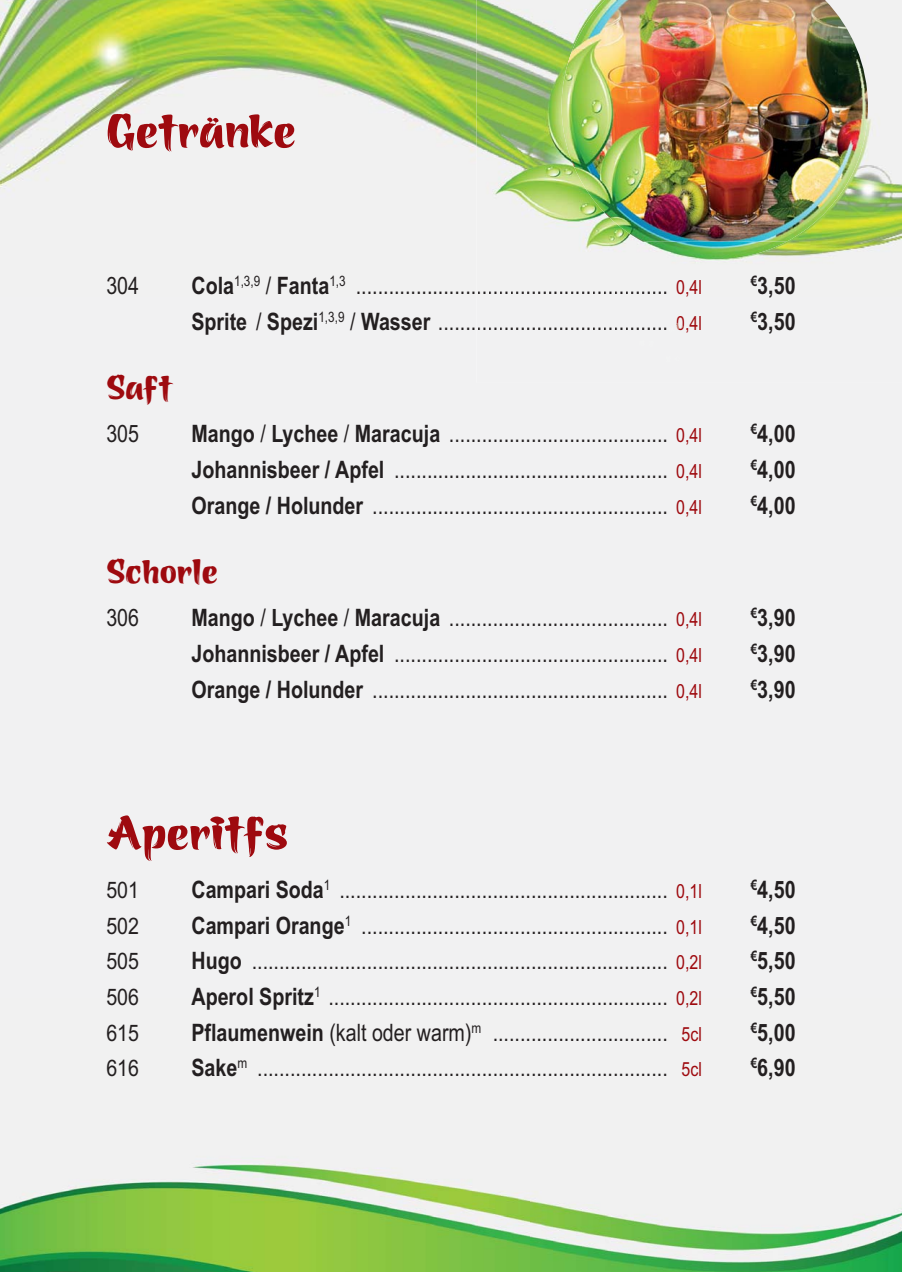
<style>
.page{position:relative;width:902px;height:1272px;background:#fff}
.page>*{position:absolute;margin:0;border:0;box-sizing:border-box;transform-origin:0 0}
.t1{font:52.5px "Azuki";color:#9e0a0f}
.t2{font:37.5px "Azuki";color:#9e0a0f}
.t3{font:24px/36px "Arial Narrow";color:#231f20}
.t4{font:700 24px/36px "Arial Narrow";color:#231f20}
.t5{font:22.8px "Arial Narrow";color:#231f20;scale:1.05 1}
.s1{font-weight:700}
.s2{font-size:19.5px;color:#9e0a0f}
.s3{font-weight:700;font-size:24px}
.s4{font-size:24px}
</style>
<div class="page">
<div style="left:0;top:297px;width:901px;height:701px;background:#f1f1f2"></div>
<img style="left:0;top:0;width:476px;height:297px">
<img style="left:0;top:1270px;width:901px;height:1px">
<img style="left:0;top:998px;width:901px;height:272px">
<img style="left:476px;top:0;width:425px;height:383px">
<svg style="left:478px;top:291px;width:188px;height:3px"></svg>
<img style="left:676px;top:280px;width:8px;height:14px">
<img style="left:689px;top:280px;width:8px;height:14px">
<svg style="left:699px;top:280px;width:1px;height:14px"></svg>
<svg style="left:717px;top:294px;width:28px;height:1px"></svg>
<svg style="left:750px;top:275px;width:6px;height:11px"></svg>
<img style="left:758px;top:277px;width:9px;height:17px">
<svg style="left:769px;top:291px;width:3px;height:7px"></svg>
<img style="left:774px;top:277px;width:20px;height:17px">
<svg style="left:478px;top:327px;width:188px;height:3px"></svg>
<img style="left:676px;top:316px;width:8px;height:14px">
<img style="left:689px;top:316px;width:8px;height:14px">
<svg style="left:699px;top:316px;width:1px;height:14px"></svg>
<svg style="left:717px;top:330px;width:28px;height:1px"></svg>
<svg style="left:750px;top:311px;width:6px;height:11px"></svg>
<img style="left:758px;top:313px;width:9px;height:17px">
<svg style="left:769px;top:327px;width:3px;height:7px"></svg>
<img style="left:774px;top:313px;width:20px;height:17px">
<img style="left:643px;top:242px;width:143px;height:17px">
<img style="left:561px;top:0;width:306px;height:242px">
<h1 class="t1" style="left:106px;top:114px;width:191px">Getränke</h1>
<p class="t3" style="left:106px;top:270px;width:34px">304</p>
<p class="t3" style="left:191px;top:270px;width:512px"><span class="s1">Cola</span><sup>1,3,9</sup> / <span class="s1">Fanta</span><sup>1,3</sup> ......................................................... <span class="s2">0,4l<br></span><span class="s1">Sprite</span> / <span class="s1">Spezi</span><sup>1,3,9</sup> / <span class="s1">Wasser</span> .......................................... <span class="s2">0,4l</span></p>
<p class="t4" style="left:750px;top:270px;width:46px"><sup>€</sup>3,50 <sup>€</sup>3,50</p>
<h2 class="t2" style="left:106px;top:376px;width:67px">Saft</h2>
<p class="t3" style="left:106px;top:418px;width:34px">305</p>
<p class="t3" style="left:191px;top:418px;width:512px"><span class="s1">Mango</span> / <span class="s1">Lychee</span> / <span class="s1">Maracuja</span> ........................................ <span class="s2">0,4l</span></p>
<p class="t4" style="left:750px;top:418px;width:46px"><sup>€</sup>4,00</p>
<p class="t3" style="left:191px;top:454px;width:512px"><span class="s1">Johannisbeer / Apfel</span> .................................................. <span class="s2">0,4l</span></p>
<p class="t4" style="left:750px;top:454px;width:46px"><sup>€</sup>4,00</p>
<p class="t3" style="left:191px;top:490px;width:512px"><span class="s1">Orange / Holunder</span> ...................................................... <span class="s2">0,4l</span></p>
<p class="t4" style="left:750px;top:490px;width:46px"><sup>€</sup>4,00</p>
<h2 class="t2" style="left:106px;top:559px;width:113px">Schorle</h2>
<p class="t3" style="left:106px;top:602px;width:34px">306</p>
<p class="t3" style="left:191px;top:602px;width:512px"><span class="s1">Mango</span> / <span class="s1">Lychee</span> / <span class="s1">Maracuja</span> ........................................ <span class="s2">0,4l</span></p>
<p class="t4" style="left:750px;top:602px;width:46px"><sup>€</sup>3,90</p>
<p class="t3" style="left:191px;top:638px;width:512px"><span class="s1">Johannisbeer / Apfel</span> .................................................. <span class="s2">0,4l</span></p>
<p class="t4" style="left:750px;top:638px;width:46px"><sup>€</sup>3,90</p>
<p class="t3" style="left:191px;top:674px;width:512px"><span class="s1">Orange / Holunder</span> ...................................................... <span class="s2">0,4l</span></p>
<p class="t4" style="left:750px;top:674px;width:46px"><sup>€</sup>3,90</p>
<h1 class="t1" style="left:106px;top:816px;width:183px">Aperitfs</h1>
<p class="t5" style="left:106px;top:881px;width:33px">501</p>
<p class="t5" style="left:191px;top:881px;width:487px"><span class="s3">Campari Soda</span><sup>1</sup> ............................................................ <span class="s2">0,1l</span></p>
<p class="t4" style="left:750px;top:873px;width:46px"><sup>€</sup>4,50</p>
<p class="t5" style="left:106px;top:917px;width:33px">502</p>
<p class="t5" style="left:191px;top:917px;width:487px"><span class="s3">Campari Orange</span><sup>1</sup> ........................................................ <span class="s2">0,1l</span></p>
<p class="t4" style="left:750px;top:909px;width:46px"><sup>€</sup>4,50</p>
<p class="t5" style="left:106px;top:952px;width:33px">505</p>
<p class="t5" style="left:191px;top:952px;width:487px"><span class="s3">Hugo</span> ............................................................................ <span class="s2">0,2l</span></p>
<p class="t4" style="left:750px;top:945px;width:46px"><sup>€</sup>5,50</p>
<p class="t5" style="left:106px;top:988px;width:33px">506</p>
<p class="t5" style="left:191px;top:988px;width:487px"><span class="s3">Aperol Spritz</span><sup>1</sup> .............................................................. <span class="s2">0,2l</span></p>
<p class="t4" style="left:750px;top:980px;width:46px"><sup>€</sup>5,50</p>
<p class="t5" style="left:106px;top:1024px;width:33px">615</p>
<p class="t5" style="left:191px;top:1024px;width:487px"><span class="s3">Pflaumenwein</span> <span class="s4">(kalt oder warm)</span><sup>m</sup> ................................ <span class="s2">5cl</span></p>
<p class="t4" style="left:750px;top:1016px;width:46px"><sup>€</sup>5,00</p>
<p class="t5" style="left:106px;top:1059px;width:33px">616</p>
<p class="t5" style="left:191px;top:1059px;width:487px"><span class="s3">Sake</span><sup>m</sup> ........................................................................... <span class="s2">5cl</span></p>
<p class="t4" style="left:750px;top:1052px;width:46px"><sup>€</sup>6,90</p>
</div>
